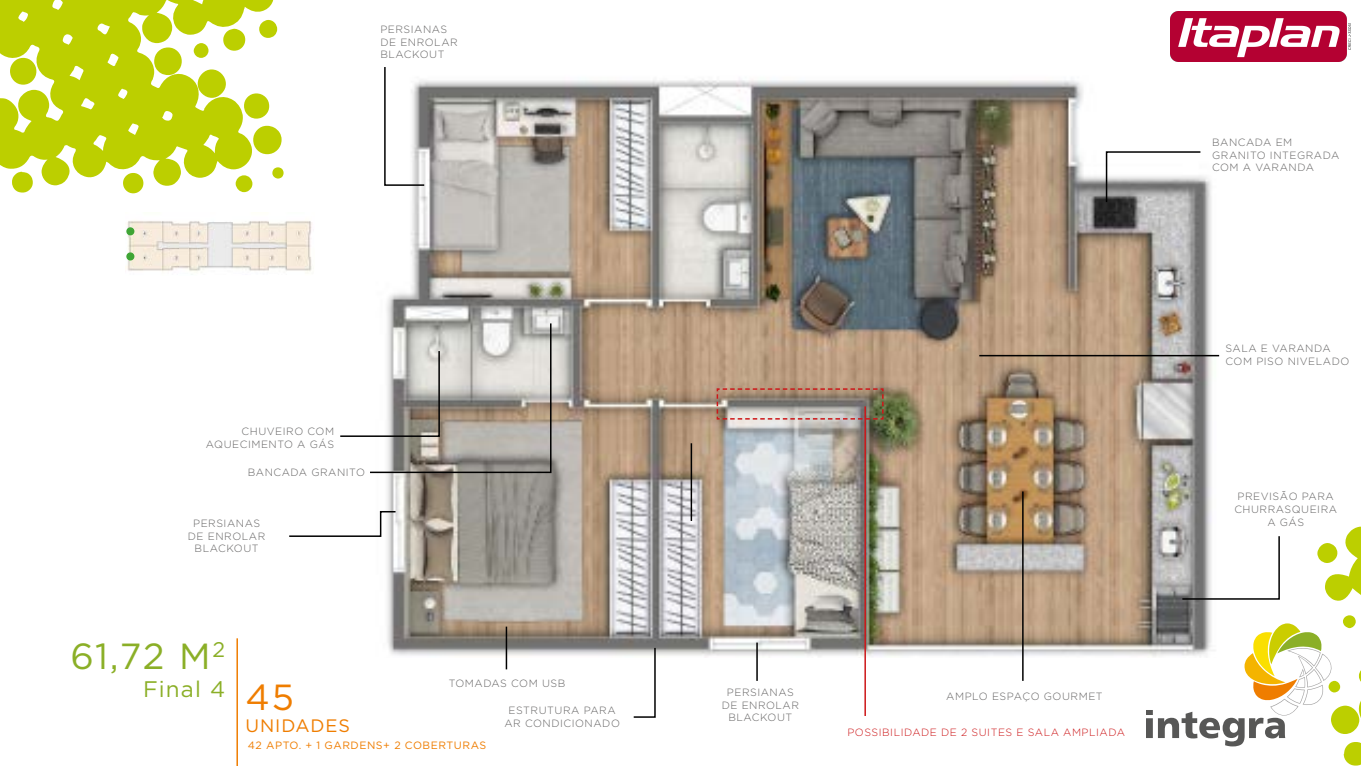
<style>
.page{position:relative;width:1361px;height:766px;background:#fff}
.page>*{position:absolute;margin:0;border:0;box-sizing:border-box;transform-origin:0 0}
.t1{font:36.3px "Gotham";color:#8baf27}
.t2{font:22.5px "Gotham";letter-spacing:.05em;color:#8baf27}
.t3{font:18px "Gotham";letter-spacing:.05em;color:#ef7d00}
.t4{font:10.65px "Gotham";letter-spacing:.05em;color:#ef7d00}
.t5{font:300 10.5px/12.6px "Gotham";letter-spacing:.05em;color:#646363;text-align:center}
.t6{font:300 10.5px "Gotham";letter-spacing:.05em;color:#cd1719}
.s1{font-size:36.3px;color:#ef7d00}
</style>
<div class="page">
<hr style="left:236px;top:638px;width:2px;height:127px;background:#ef7d00">
<img style="left:370px;top:80px;width:850px;height:577px">
<svg style="left:716px;top:387px;width:168px;height:33px;background:#a28e81"></svg>
<svg style="left:1105px;top:150px;width:97px;height:53px"></svg>
<hr style="left:979px;top:355px;width:240px;height:1px;background:#000">
<hr style="left:690px;top:443px;width:2px;height:78px;background:#000">
<svg style="left:340px;top:322px;width:212px;height:151px"></svg>
<hr style="left:506px;top:626px;width:1px;height:43px;background:#000">
<svg style="left:383px;top:67px;width:43px;height:119px"></svg>
<svg style="left:289px;top:510px;width:108px;height:27px"></svg>
<hr style="left:756px;top:642px;width:2px;height:38px;background:#000">
<hr style="left:1022px;top:491px;width:1px;height:189px;background:#000">
<hr style="left:864px;top:406px;width:2px;height:309px;background:#cd1719">
<svg style="left:632px;top:646px;width:24px;height:72px"></svg>
<img style="left:125px;top:221px;width:187px;height:52px">
<div style="left:127px;top:228px;width:7px;height:6px;background:#3fa535;border-radius:50%"></div>
<div style="left:126px;top:227px;width:8px;height:8px;border:2px solid #3fa535;border-radius:50%"></div>
<div style="left:127px;top:253px;width:7px;height:7px;background:#3fa535;border-radius:50%"></div>
<div style="left:126px;top:252px;width:8px;height:8px;border:2px solid #3fa535;border-radius:50%"></div>
<svg style="left:0;top:0;width:284px;height:194px;fill:#bccf00"></svg>
<svg style="left:1146px;top:510px;width:215px;height:255px"></svg>
<img style="left:1170px;top:11px;width:180px;height:51px">
<p class="t5" style="left:380px;top:23px;width:79px;text-align:left">PERSIANAS<br>DE ENROLAR<br>BLACKOUT</p>
<p class="t5" style="left:206px;top:425px;width:130px;text-align:right">CHUVEIRO COM<br>AQUECIMENTO A GÁS</p>
<p class="t5" style="left:248px;top:465px;width:119px">BANCADA GRANITO</p>
<p class="t5" style="left:188px;top:516px;width:79px">PERSIANAS<br>DE ENROLAR<br>BLACKOUT</p>
<h1 class="t1" style="left:70px;top:635px;width:156px">61,72 M<sup>2</sup></h1>
<h2 class="t2" style="left:143px;top:676px;width:152px">Final 4 <span class="s1">45</span></h2>
<h3 class="t3" style="left:245px;top:715px;width:106px">UNIDADES</h3>
<p class="t5" style="left:449px;top:676px;width:118px">TOMADAS COM USB</p>
<p class="t5" style="left:504px;top:703px;width:117px">ESTRUTURA PARA<br>AR CONDICIONADO</p>
<p class="t4" style="left:248px;top:739px;width:240px">42 APTO. + 1 GARDENS+ 2 COBERTURAS</p>
<p class="t5" style="left:721px;top:685px;width:79px">PERSIANAS<br>DE ENROLAR<br>BLACKOUT</p>
<p class="t5" style="left:946px;top:690px;width:158px">AMPLO ESPAÇO GOURMET</p>
<p class="t6" style="left:847px;top:726px;width:279px">POSSIBILIDADE DE 2 SUITES E SALA AMPLIADA</p>
<p class="t5" style="left:1212px;top:136px;width:129px;text-align:left">BANCADA EM<br>GRANITO INTEGRADA<br>COM A VARANDA</p>
<p class="t5" style="left:1225px;top:342px;width:125px;text-align:left">SALA E VARANDA<br>COM PISO NIVELADO</p>
<p class="t5" style="left:1234px;top:490px;width:104px">PREVISÃO PARA<br>CHURRASQUEIRA<br>A GÁS</p>
</div>
